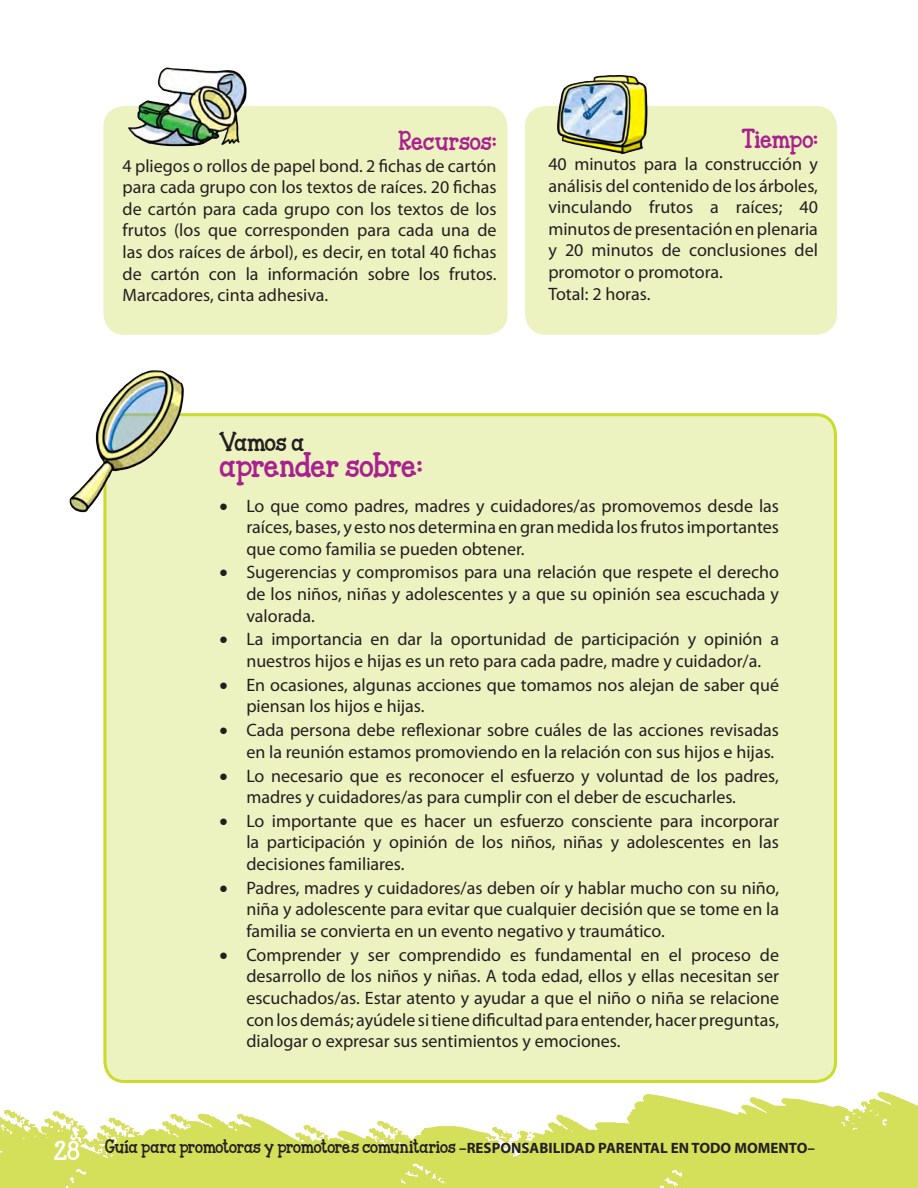
<style>
.page{position:relative;width:918px;height:1188px;background:#fff}
.page>*{position:absolute;margin:0;border:0;box-sizing:border-box;transform-origin:0 0}
.t1{font:27px "Janda Closer To Free";color:#a9218e}
.t2{font:21px "Janda Closer To Free";color:#a9218e}
.t3{font:21px "Janda Closer To Free";letter-spacing:-.02em;color:#231f20}
.t4{font:18px/21.6px "Myriad Pro";color:#231f20;text-align:justify}
.t5{font:15px "Janda Closer To Free";color:#231f20}
.s1{font-size:21px;color:#fff}
.s2{font-family:"Myriad Pro";font-weight:700}
</style>
<div class="page">
<img style="left:0;top:1091px;width:918px;height:97px">
<div style="left:103px;top:106px;width:405px;height:229px;background:#edf2c1;border-radius:21px"></div>
<div style="left:525px;top:106px;width:312px;height:229px;background:#edf2c1;border-radius:21px"></div>
<div style="left:105px;top:415px;width:730px;height:666px;background:#edf2c1;border-radius:20px"></div>
<div style="left:103px;top:413px;width:734px;height:670px;border:3px solid #cadb2a;border-radius:20px"></div>
<img style="left:69px;top:370px;width:129px;height:154px">
<img style="left:128px;top:67px;width:119px;height:80px">
<img style="left:557px;top:75px;width:91px;height:80px">
<p class="t2" style="left:398px;top:124px;width:100px">Recursos:</p>
<p class="t4" style="left:123px;top:155px;width:376px">4 pliegos o rollos de papel bond. 2 fichas de cartón para cada grupo con los textos de raíces. 20 fichas de cartón para cada grupo con los textos de los frutos (los que corresponden para cada una de las dos raíces de árbol), es decir, en total 40 fichas de cartón con la información sobre los frutos.<br>Marcadores, cinta adhesiva.</p>
<p class="t2" style="left:741px;top:123px;width:78px">Tiempo:</p>
<p class="t4" style="left:548px;top:154px;width:271px">40 minutos para la construcción y análisis del contenido de los árboles, vinculando frutos a raíces; 40 minutos de presentación en plenaria y 20 minutos de conclusiones del promotor o promotora.</p>
<p class="t4" style="left:548px;top:283px;width:104px">Total: 2 horas.</p>
<p class="t3" style="left:219px;top:426px;width:86px">Vamos a</p>
<p class="t1" style="left:219px;top:444px;width:205px">aprender sobre:</p>
<p class="t4" style="left:246px;top:495px;width:534px;text-indent:-27px">• Lo que como padres, madres y cuidadores/as promovemos desde las raíces, bases, y esto nos determina en gran medida los frutos importantes que como familia se pueden obtener.</p>
<p class="t4" style="left:246px;top:562px;width:534px;text-indent:-27px">• Sugerencias y compromisos para una relación que respete el derecho de los niños, niñas y adolescentes y a que su opinión sea escuchada y valorada.</p>
<p class="t4" style="left:219px;top:629px;width:561px;text-align:center">• La importancia en dar la oportunidad de participación y opinión a nuestros hijos e hijas es un reto para cada padre, madre y cuidador/a.</p>
<p class="t4" style="left:246px;top:674px;width:534px;text-indent:-27px">• En ocasiones, algunas acciones que tomamos nos alejan de saber qué piensan los hijos e hijas.</p>
<p class="t4" style="left:219px;top:720px;width:561px;text-align:right">• Cada persona debe reflexionar sobre cuáles de las acciones revisadas en la reunión estamos promoviendo en la relación con sus hijos e hijas.</p>
<p class="t4" style="left:246px;top:765px;width:534px;text-indent:-27px">• Lo necesario que es reconocer el esfuerzo y voluntad de los padres, madres y cuidadores/as para cumplir con el deber de escucharles.</p>
<p class="t4" style="left:246px;top:810px;width:534px;text-indent:-27px">• Lo importante que es hacer un esfuerzo consciente para incorporar la participación y opinión de los niños, niñas y adolescentes en las decisiones familiares.</p>
<p class="t4" style="left:246px;top:877px;width:534px;text-indent:-27px">• Padres, madres y cuidadores/as deben oír y hablar mucho con su niño, niña y adolescente para evitar que cualquier decisión que se tome en la familia se convierta en un evento negativo y traumático.</p>
<p class="t4" style="left:246px;top:944px;width:534px;text-indent:-27px">• Comprender y ser comprendido es fundamental en el proceso de desarrollo de los niños y niñas. A toda edad, ellos y ellas necesitan ser escuchados/as. Estar atento y ayudar a que el niño o niña se relacione con los demás; ayúdele si tiene dificultad para entender, hacer preguntas, dialogar o expresar sus sentimientos y emociones.</p>
<p class="t5" style="left:54px;top:1134px;width:763px"><span class="s1">28</span> Guía para promotoras y promotores comunitarios <span class="s2">–RESPONSABILIDAD PARENTAL EN TODO MOMENTO–</span></p>
</div>
